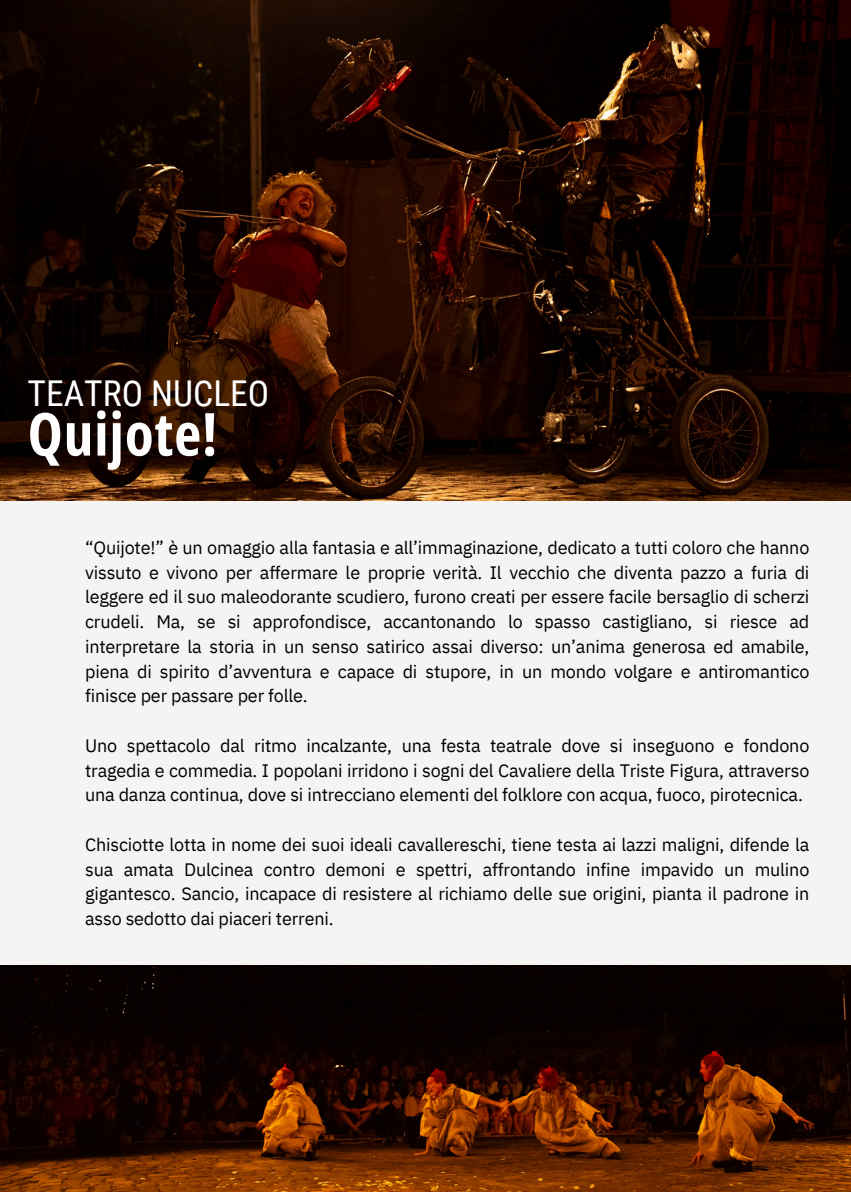
<style>
.page{position:relative;width:851px;height:1192px;background:#fff}
.page>*{position:absolute;margin:0;border:0;box-sizing:border-box;transform-origin:0 0}
.t1{font:700 59.25px "Open Sans Condensed";letter-spacing:.015em;color:#fff}
.t2{font:35.55px "Roboto Condensed";color:#fff}
.t3{font:18px/24.8px "IBM Plex Sans";letter-spacing:-.01em;color:#000;text-align:justify}
</style>
<div class="page">
<div style="left:0;top:0;width:850px;height:1191px;background:#f6f3f3"></div>
<img style="left:0;top:0;width:850px;height:500px">
<img style="left:0;top:965px;width:850px;height:226px">
<p class="t2" style="left:28px;top:373px;width:243px">TEATRO NUCLEO</p>
<p class="t1" style="left:28px;top:392px;width:191px">Quijote!</p>
<p class="t3" style="left:85px;top:534px;width:725px">“Quijote!” è un omaggio alla fantasia e all’immaginazione, dedicato a tutti coloro che hanno vissuto e vivono per affermare le proprie verità. Il vecchio che diventa pazzo a furia di leggere ed il suo maleodorante scudiero, furono creati per essere facile bersaglio di scherzi crudeli. Ma, se si approfondisce, accantonando lo spasso castigliano, si riesce ad interpretare la storia in un senso satirico assai diverso: un’anima generosa ed amabile, piena di spirito d’avventura e capace di stupore, in un mondo volgare e antiromantico finisce per passare per folle.</p>
<p class="t3" style="left:85px;top:732px;width:725px">Uno spettacolo dal ritmo incalzante, una festa teatrale dove si inseguono e fondono tragedia e commedia. I popolani irridono i sogni del Cavaliere della Triste Figura, attraverso una danza continua, dove si intrecciano elementi del folklore con acqua, fuoco, pirotecnica.</p>
<p class="t3" style="left:85px;top:831px;width:725px">Chisciotte lotta in nome dei suoi ideali cavallereschi, tiene testa ai lazzi maligni, difende la sua amata Dulcinea contro demoni e spettri, affrontando infine impavido un mulino gigantesco. Sancio, incapace di resistere al richiamo delle sue origini, pianta il padrone in asso sedotto dai piaceri terreni.</p>
</div>
